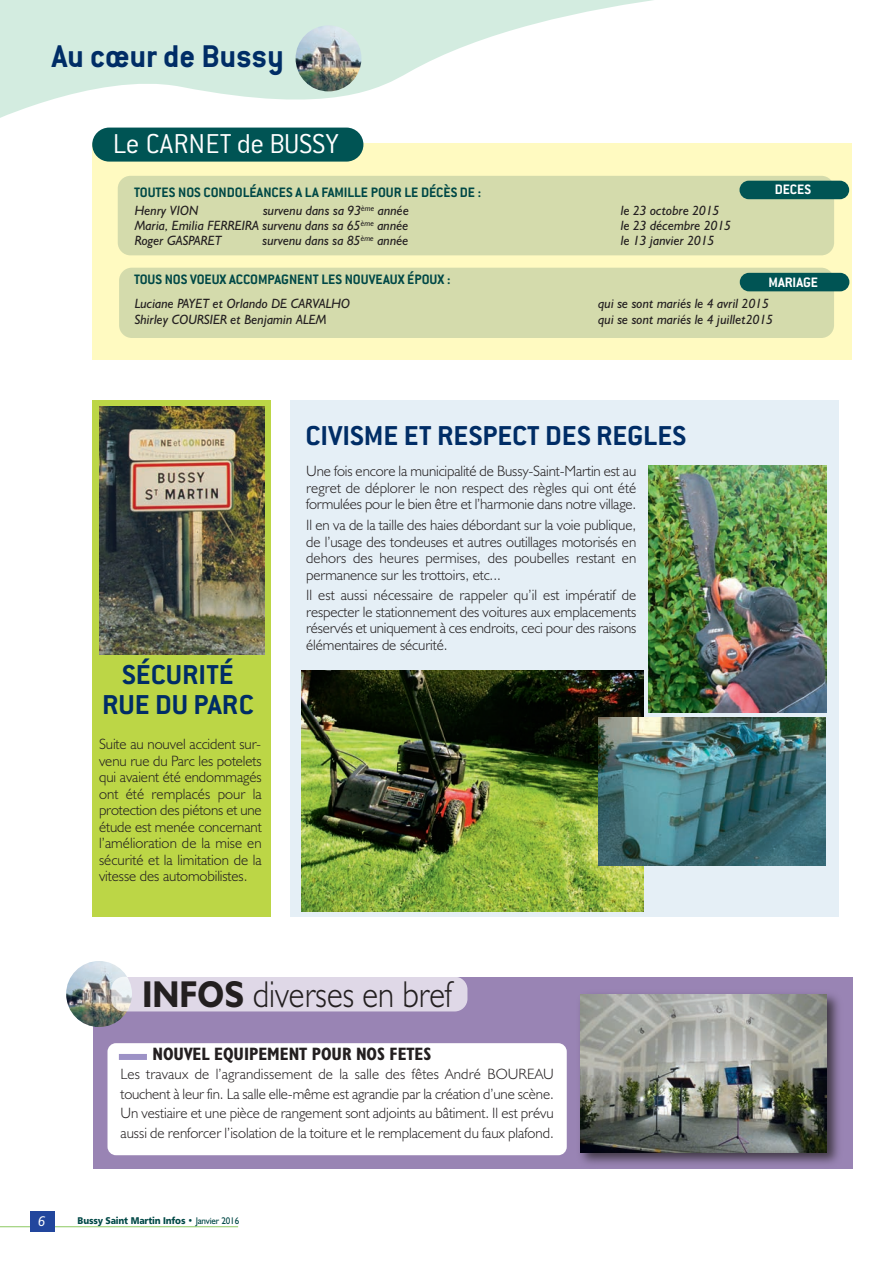
<style>
.page{position:relative;width:893px;height:1263px;background:#fff}
.page>*{position:absolute;margin:0;border:0;box-sizing:border-box;transform-origin:0 0}
.t1{font:300 37.5px "Humanist 521 BT";color:#231f20;scale:.88 1}
.t2{font:700 34.5px "Conduit ITC";color:#002d66}
.t3{font:700 30px/30px "Conduit ITC";color:#002d66;text-align:center}
.t4{font:300 30px "Conduit ITC";color:#fff}
.t5{font:700 condensed 18px "Humanist 521 BT";color:#231f20}
.t6{font:300 15px/16.5px "Humanist 521 BT";letter-spacing:-.005em;color:#231f20;text-align:justify}
.t7{font:700 15px "Conduit ITC";color:#004846}
.t8{font:700 15px "Conduit ITC";color:#fff}
.t9{font:13.95px "Humanist 777 BT Italic B";color:#fff;scale:.9 1}
.t10{font:italic 13.5px "Humanist 521 BT";color:#231f20}
.t11{font:9.75px "Humanist 777 BT Black B";letter-spacing:-.015em;color:#004846;scale:.91 1}
.s1{font-weight:700}
.s2{font-family:"Humanist 521 BT"}
</style>
<div class="page">
<div style="left:92px;top:400px;width:179px;height:517px;background:#bcd646"></div>
<div style="left:290px;top:400px;width:549px;height:517px;background:#e5eff6"></div>
<svg style="left:0;top:0;width:653px;height:128px;fill:#d3ece0"></svg>
<img style="left:296px;top:25px;width:65px;height:66px;border-radius:50%">
<hr style="left:0;top:1226px;width:238px;height:1px;background:#8dc962">
<div style="left:30px;top:1211px;width:24px;height:21px;background:#22469d"></div>
<div style="left:92px;top:143px;width:760px;height:216px;background:#fffac1"></div>
<div style="left:92px;top:128px;width:271px;height:34px;background:#005454;border-radius:17px"></div>
<div style="left:118px;top:176px;width:716px;height:79px;background:#d4dbac;border-radius:13px"></div>
<div style="left:739px;top:181px;width:110px;height:18px;background:#005454;border-radius:9px"></div>
<div style="left:119px;top:268px;width:715px;height:70px;background:#d4dbac;border-radius:13px"></div>
<div style="left:740px;top:273px;width:109px;height:18px;background:#005454;border-radius:9px"></div>
<img style="left:302px;top:670px;width:341px;height:241px">
<img style="left:599px;top:717px;width:227px;height:149px">
<img style="left:648px;top:465px;width:178px;height:247px">
<img style="left:99px;top:407px;width:166px;height:247px">
<div style="left:93px;top:977px;width:759px;height:192px;background:#9984b4"></div>
<div style="left:107px;top:1043px;width:460px;height:112px;background:#fff;border-radius:9px"></div>
<div style="left:119px;top:1054px;width:28px;height:6px;background:#9d92c6"></div>
<img style="left:66px;top:961px;width:66px;height:66px;border-radius:50%">
<div style="left:111px;top:977px;width:356px;height:34px;background:#dfd8e7;border-radius:13px"></div>
<img style="left:580px;top:994px;width:259px;height:170px">
<img style="left:580px;top:995px;width:247px;height:157px">
<h2 class="t2" style="left:52px;top:46px;width:233px">Au cœur de Bussy</h2>
<h3 class="t4" style="left:113px;top:134px;width:228px">Le CARNET de BUSSY</h3>
<p class="t7" style="left:134px;top:188px;width:348px">TOUTES NOS CONDOLÉANCES A LA FAMILLE POUR LE DÉCÈS DE :</p>
<p class="t10" style="left:135px;top:206px;width:65px">Henry VION</p>
<p class="t10" style="left:263px;top:206px;width:148px">survenu dans sa 93<sup>ème</sup> année</p>
<p class="t10" style="left:621px;top:206px;width:100px">le 23 octobre 2015</p>
<p class="t10" style="left:135px;top:221px;width:275px">Maria, Emilia FERREIRA survenu dans sa 65<sup>ème</sup> année</p>
<p class="t10" style="left:621px;top:221px;width:112px">le 23 décembre 2015</p>
<p class="t10" style="left:135px;top:236px;width:89px">Roger GASPARET</p>
<p class="t10" style="left:262px;top:236px;width:148px">survenu dans sa 85<sup>ème</sup> année</p>
<p class="t10" style="left:621px;top:236px;width:95px">le 13 janvier 2015</p>
<p class="t8" style="left:775px;top:185px;width:38px">DECES</p>
<p class="t7" style="left:134px;top:275px;width:318px">TOUS NOS VOEUX ACCOMPAGNENT LES NOUVEAUX ÉPOUX :</p>
<p class="t8" style="left:768px;top:277px;width:51px">MARIAGE</p>
<p class="t10" style="left:135px;top:299px;width:217px">Luciane PAYET et Orlando DE CARVALHO</p>
<p class="t10" style="left:598px;top:299px;width:173px">qui se sont mariés le 4 avril 2015</p>
<p class="t10" style="left:135px;top:315px;width:193px">Shirley COURSIER et Benjamin ALEM</p>
<p class="t10" style="left:598px;top:315px;width:177px">qui se sont mariés le 4 juillet2015</p>
<h3 class="t3" style="left:305px;top:423px;width:382px">CIVISME ET RESPECT DES REGLES</h3>
<h3 class="t3" style="left:102px;top:663px;width:153px">SÉCURITÉ<br>RUE DU PARC</h3>
<p class="t6" style="left:99px;top:738px;width:164px">Suite au nouvel accident sur&shy;venu rue du Parc les potelets qui avaient été endommagés ont été remplacés pour la protection des piétons et une étude est menée concernant l’amélioration de la mise en sécurité et la limitation de la vitesse des automobilistes.</p>
<p class="t6" style="left:306px;top:465px;width:332px">Une fois encore la municipalité de Bussy-Saint-Martin est au regret de déplorer le non respect des règles qui ont été formulées pour le bien être et l’harmonie dans notre village.</p>
<p class="t6" style="left:306px;top:518px;width:332px">Il en va de la taille des haies débordant sur la voie publique, de l’usage des tondeuses et autres outillages motorisés en dehors des heures permises, des poubelles restant en permanence sur les trottoirs, etc...</p>
<p class="t6" style="left:306px;top:589px;width:332px">Il est aussi nécessaire de rappeler qu’il est impératif de respecter le stationnement des voitures aux emplacements réservés et uniquement à ces endroits, ceci pour des raisons élémentaires de sécurité.</p>
<h1 class="t1" style="left:142px;top:982px;width:354px"><span class="s1">INFOS</span> diverses en bref</h1>
<p class="t5" style="left:153px;top:1048px;width:280px">NOUVEL EQUIPEMENT POUR NOS FETES</p>
<p class="t6" style="left:121px;top:1066px;width:435px;line-height:19.5px">Les travaux de l’agrandissement de la salle des fêtes André BOUREAU touchent à leur fin. La salle elle-même est agrandie par la création d’une scène.<br>Un vestiaire et une pièce de rangement sont adjoints au bâtiment. Il est prévu aussi de renforcer l’isolation de la toiture et le remplacement du faux plafond.</p>
<p class="t9" style="left:38px;top:1216px;width:10px">6</p>
<p class="t11" style="left:78px;top:1217px;width:179px">Bussy Saint Martin Infos • <span class="s2">Janvier 2016</span></p>
</div>
